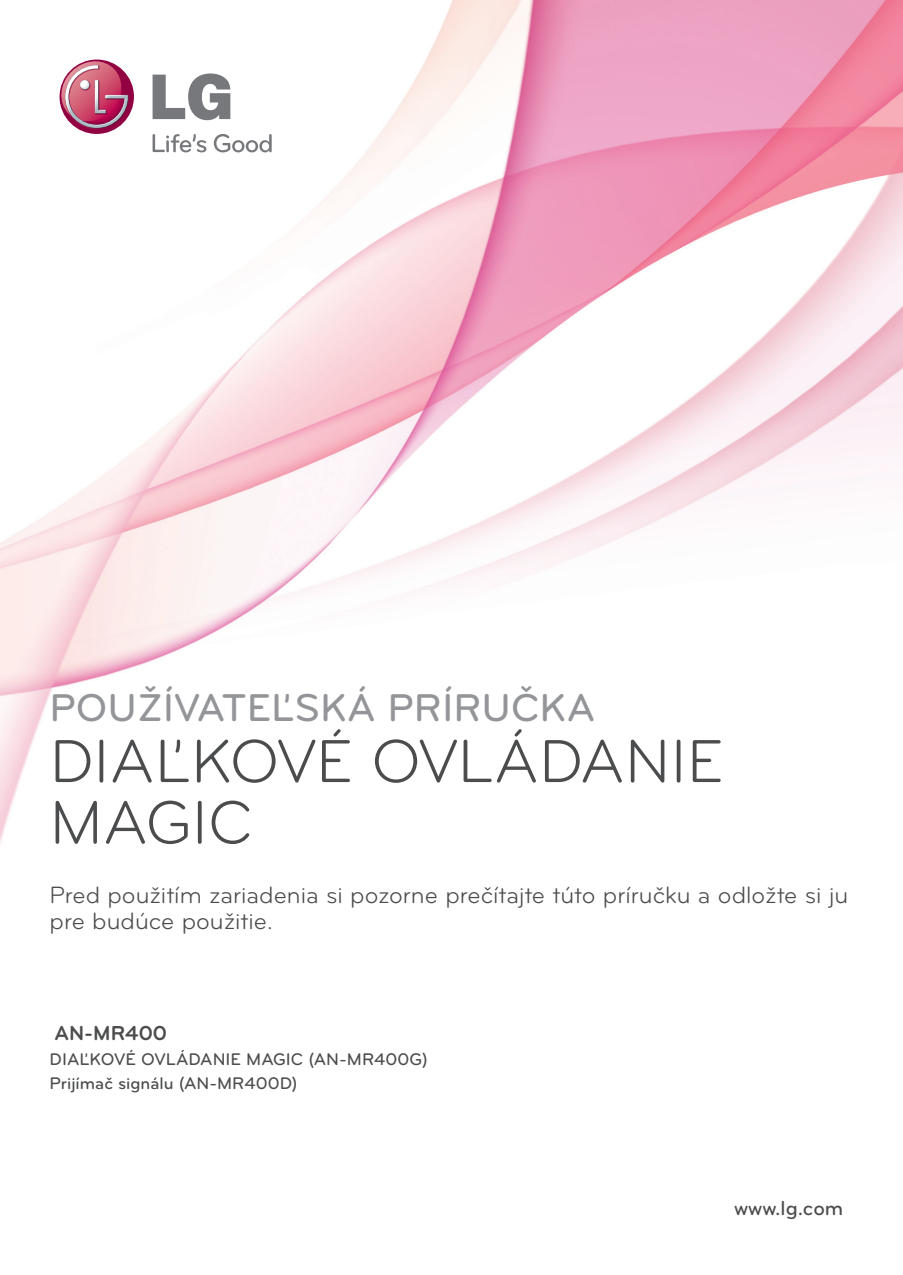
<style>
.page{position:relative;width:903px;height:1275px;background:#fff}
.page>*{position:absolute;margin:0;border:0;box-sizing:border-box;transform-origin:0 0}
.t1{font:63px/61.2px "Bryant LG";color:#4b4c4d}
.t2{font:500 40.25px "Bryant LG";color:#939598}
.t3{font:24.5px/26.2px "Bryant LG";color:#4b4c4d}
.t4{font:500 21px "Bryant LG";color:#4b4c4d}
.t5{font:700 21px "Bryant LG";color:#4b4c4d}
.t6{font:500 17.5px/24.5px "Bryant LG";color:#4b4c4d}
</style>
<div class="page">
<img style="left:0;top:0;width:903px;height:844px">
<svg style="left:60px;top:60px;width:74px;height:74px"></svg>
<svg style="left:58px;top:61px;width:72px;height:69px"></svg>
<svg style="left:153px;top:73px;width:77px;height:47px"></svg>
<svg style="left:153px;top:134px;width:53px;height:18px"></svg>
<svg style="left:214px;top:134px;width:58px;height:18px"></svg>
<h2 class="t2" style="left:50px;top:683px;width:547px">POUŽÍVATEĽSKÁ PRÍRUČKA</h2>
<h1 class="t1" style="left:50px;top:731px;width:675px">DIAĽKOVÉ OVLÁDANIE<br>MAGIC</h1>
<p class="t3" style="left:50px;top:882px;width:800px">Pred použitím zariadenia si pozorne prečítajte túto príručku a odložte si ju pre budúce použitie.</p>
<p class="t5" style="left:55px;top:1020px;width:114px">AN-MR400</p>
<p class="t6" style="left:50px;top:1047px;width:380px">DIAĽKOVÉ OVLÁDANIE MAGIC (AN-MR400G)<br>Prijímač signálu (AN-MR400D)</p>
<p class="t4" style="left:734px;top:1196px;width:111px">www.lg.com</p>
</div>
